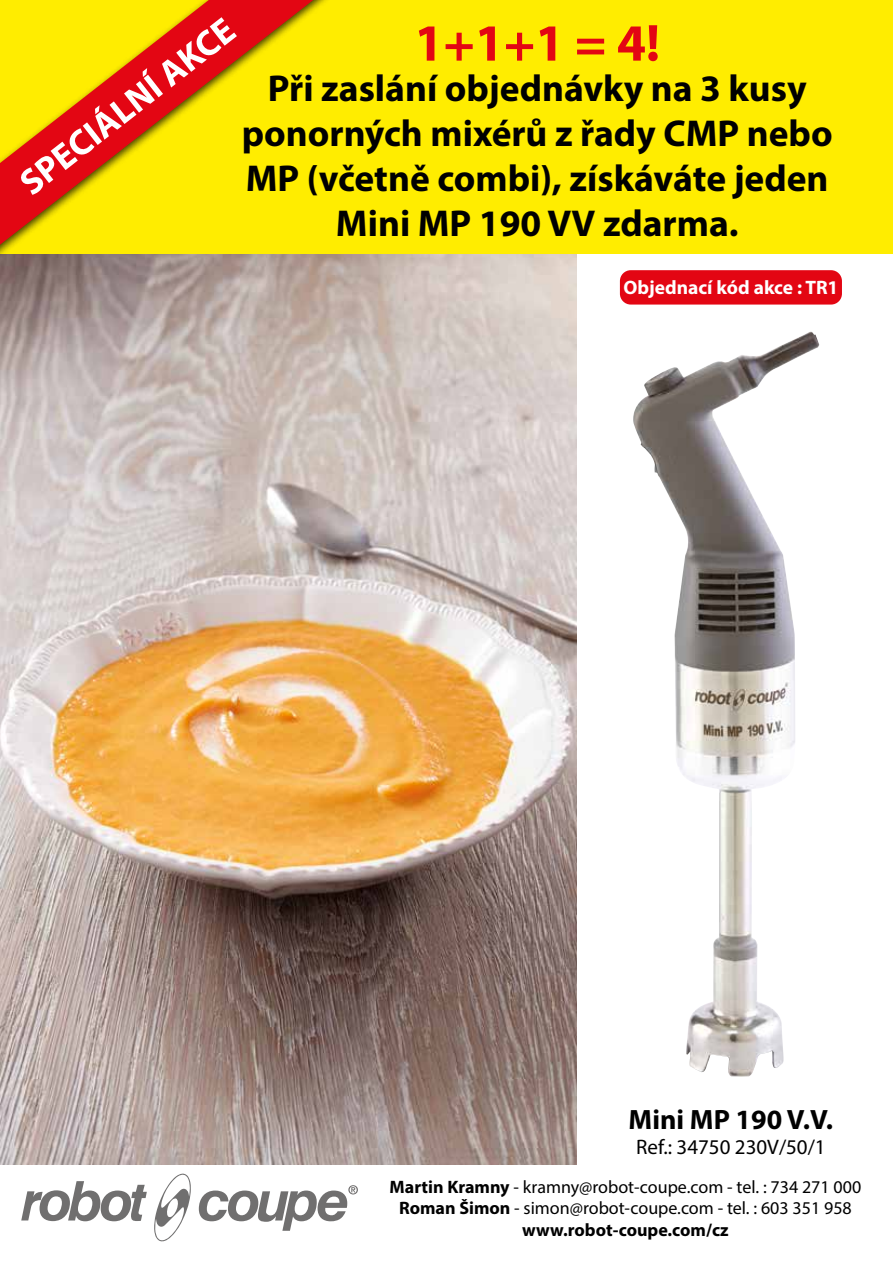
<style>
.page{position:relative;width:893px;height:1263px;background:#fff}
.page>*{position:absolute;margin:0;border:0;box-sizing:border-box;transform-origin:0 0}
.t1{font:700 52.5px "Myriad Pro";color:#e30613}
.t2{font:700 37.5px/45px "Myriad Pro";color:#000;text-align:center}
.t3{font:700 36.15px "Myriad Pro";color:#fff}
.t4{font:700 28.05px "Myriad Pro";color:#000}
.t5{font:21px "Myriad Pro";color:#000}
.t6{font:700 19.5px "Myriad Pro";color:#fff}
.t7{font:18px/21.6px "Myriad Pro";color:#000;text-align:center}
.s1{font-weight:700}
</style>
<div class="page">
<img style="left:0;top:254px;width:576px;height:911px">
<div style="left:0;top:0;width:893px;height:254px;background:#ffed00"></div>
<div style="left:0;top:0;width:352px;height:272px;background:#000;opacity:.75"></div>
<svg style="left:0;top:0;width:313px;height:245px"></svg>
<svg style="left:21px;top:1181px;width:126px;height:40px"></svg>
<svg style="left:154px;top:1173px;width:37px;height:69px"></svg>
<svg style="left:199px;top:1185px;width:159px;height:46px"></svg>
<div style="left:620px;top:270px;width:222px;height:35px;background:#e30613;border-radius:11px"></div>
<img style="left:633px;top:332px;width:186px;height:744px">
<h3 class="t3" style="left:10px;top:168px;width:263px;rotate:-38deg">SPECIÁLNÍ AKCE</h3>
<h1 class="t1" style="left:414px;top:9px;width:247px">1+1+1 = 4!</h1>
<h2 class="t2" style="left:242px;top:64px;width:593px">Při zaslání objednávky na 3 kusy ponorných mixérů z řady CMP nebo<br>MP (včetně combi), získáváte jeden<br>Mini MP 190 VV zdarma.</h2>
<p class="t6" style="left:623px;top:275px;width:216px">Objednací kód akce : TR1</p>
<h3 class="t4" style="left:629px;top:1101px;width:206px">Mini MP 190 V.V.</h3>
<p class="t5" style="left:636px;top:1134px;width:191px">Ref.: 34750 230V/50/1</p>
<p class="t7" style="left:390px;top:1175px;width:473px"><span class="s1">Martin Kramny</span> - kramny@robot-coupe.com - tel. : 734 271 000<br><span class="s1">Roman Šimon</span> - simon@robot-coupe.com - tel. : 603 351 958 <span class="s1">www.robot-coupe.com/cz</span></p>
</div>
